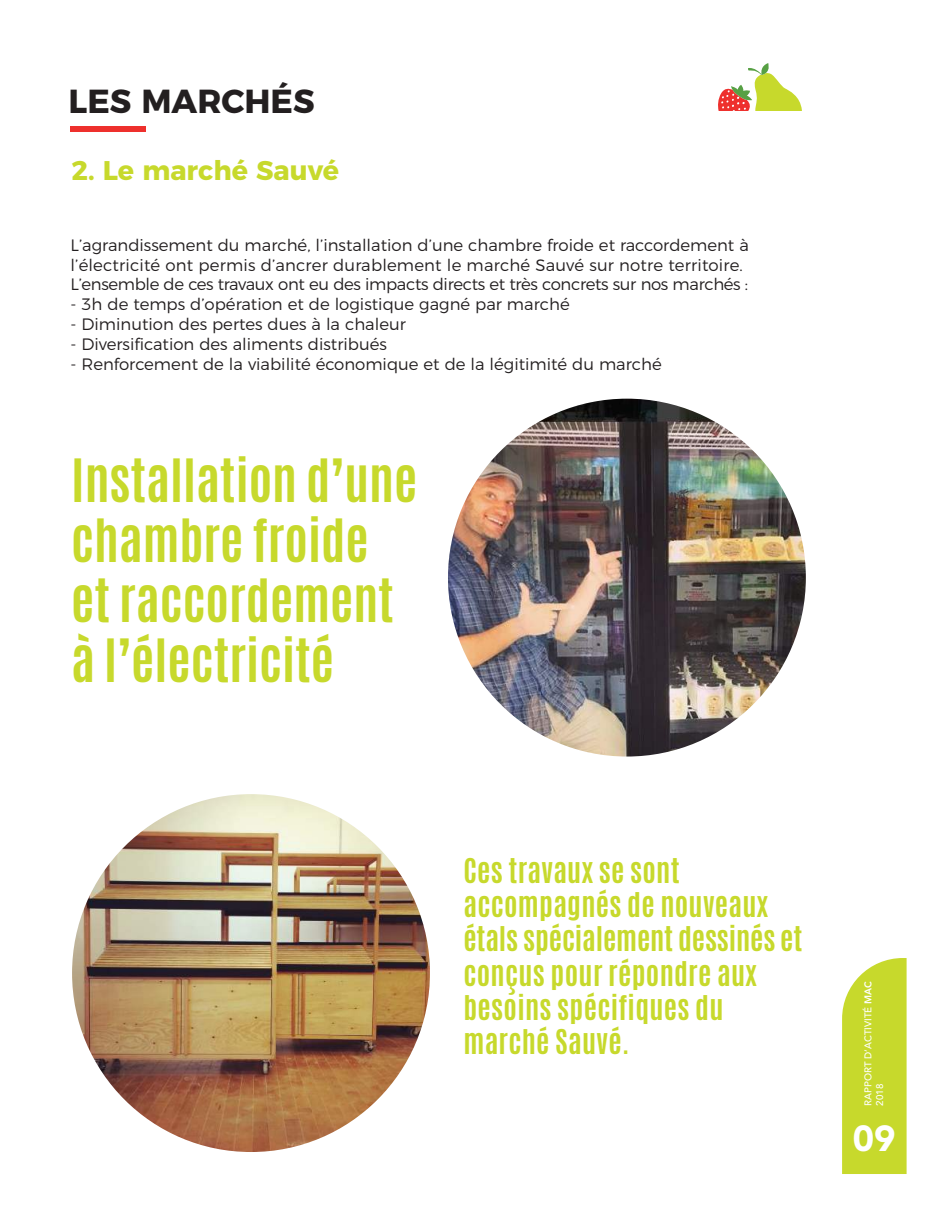
<style>
.page{position:relative;width:945px;height:1215px;background:#fff}
.page>*{position:absolute;margin:0;border:0;box-sizing:border-box;transform-origin:0 0}
.t1{font:700 49.8px/59.8px "Antonio";color:#c7d92c}
.t2{font:900 36px "Avenir LT Std";color:#fff}
.t3{font:700 33.3px "Montserrat";color:#231f20}
.t4{font:700 28.5px/34.2px "Antonio";letter-spacing:.01em;color:#c7d92c}
.t5{font:700 27px "Montserrat";color:#c7d92c}
.t6{font:300 16.5px/19.8px "Montserrat";color:#231f20}
.t7{font:500 9.75px/11.7px "Avenir LT Std";color:#fff}
.s1{font-weight:800}
</style>
<div class="page">
<svg style="left:842px;top:958px;width:65px;height:216px;background:#cadb39"></svg>
<svg style="left:718px;top:63px;width:84px;height:48px"></svg>
<div style="left:70px;top:126px;width:76px;height:6px;background:#ee302d"></div>
<img style="left:72px;top:794px;width:358px;height:358px;border-radius:179px">
<img style="left:448px;top:399px;width:358px;height:358px;border-radius:179px">
<h3 class="t3" style="left:69px;top:73px;width:247px">LES MARCHÉS</h3>
<h3 class="t5" style="left:71px;top:148px;width:269px">2. Le marché Sauvé</h3>
<p class="t6" style="left:70px;top:234px;width:680px">L’agrandissement du marché, l’installation d’une chambre froide et raccordement à l’électricité ont permis d’ancrer durablement le marché Sauvé sur notre territoire.<br>L’ensemble de ces travaux ont eu des impacts directs et très concrets sur nos marchés :</p>
<p class="t6" style="left:70px;top:293px;width:501px">- 3h de temps d’opération et de logistique gagné par marché</p>
<p class="t6" style="left:70px;top:313px;width:337px">- Diminution des pertes dues à la chaleur</p>
<p class="t6" style="left:70px;top:333px;width:318px">- Diversification des aliments distribués</p>
<p class="t6" style="left:70px;top:352px;width:593px">- Renforcement de la viabilité économique et de la légitimité du marché</p>
<h1 class="t1" style="left:71px;top:452px;width:348px">Installation d’une chambre froide et raccordement à l’électricité</h1>
<h3 class="t4" style="left:463px;top:854px;width:341px">Ces travaux se sont accompagnés de nouveaux étals spécialement dessinés et conçus pour répondre aux besoins spécifiques du marché Sauvé.</h3>
<p class="t7" style="left:862px;top:1106px;width:126px;rotate:-90deg">RAPPORT D’ACTIVITÉ <span class="s1">MAC<br></span>2018</p>
<h2 class="t2" style="left:853px;top:1116px;width:44px">09</h2>
</div>
